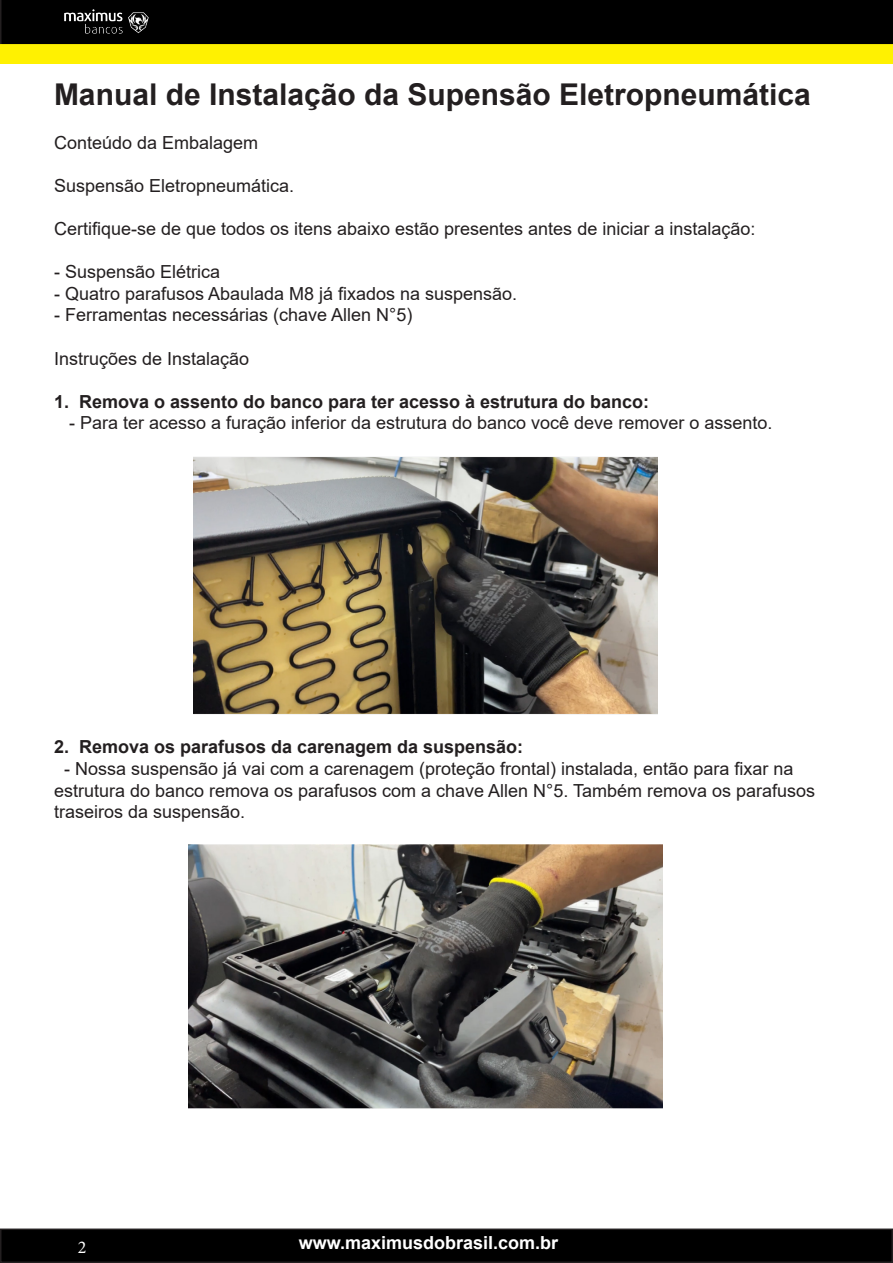
<style>
.page{position:relative;width:893px;height:1263px;background:#fff}
.page>*{position:absolute;margin:0;border:0;box-sizing:border-box;transform-origin:0 0}
.t1{font:700 30px "Arial";color:#231f20}
.t2{font:18px/21.6px "Arial";color:#231f20}
.t3{font:700 18px "Arial";color:#231f20}
.t4{font:700 18px "Arial";color:#fff}
.t5{font:18px "Minion Pro";color:#fff}
</style>
<div class="page">
<div style="left:0;top:0;width:893px;height:44px;background:#000"></div>
<div style="left:0;top:44px;width:893px;height:20px;background:#fff101"></div>
<img style="left:44px;top:0;width:119px;height:54px">
<div style="left:1px;top:1229px;width:891px;height:33px;background:#000"></div>
<div style="left:0;top:1228px;width:893px;height:35px;border:2px solid #231f20"></div>
<img style="left:194px;top:457px;width:464px;height:258px">
<img style="left:188px;top:844px;width:475px;height:265px">
<p class="t1" style="left:54px;top:74px;width:758px">Manual de Instalação da Supensão Eletropneumática</p>
<p class="t2" style="left:54px;top:131px;width:206px">Conteúdo da Embalagem</p>
<p class="t2" style="left:54px;top:175px;width:242px">Suspensão Eletropneumática.</p>
<p class="t2" style="left:54px;top:218px;width:703px">Certifique-se de que todos os itens abaixo estão presentes antes de iniciar a instalação:</p>
<p class="t2" style="left:54px;top:261px;width:168px">- Suspensão Elétrica</p>
<p class="t2" style="left:54px;top:283px;width:465px">- Quatro parafusos Abaulada M8 já fixados na suspensão.</p>
<p class="t2" style="left:54px;top:304px;width:360px">- Ferramentas necessárias (chave Allen N°5)</p>
<p class="t2" style="left:54px;top:347px;width:197px">Instruções de Instalação</p>
<p class="t3" style="left:54px;top:389px;width:597px">1. Remova o assento do banco para ter acesso à estrutura do banco:</p>
<p class="t2" style="left:69px;top:412px;width:705px">- Para ter acesso a furação inferior da estrutura do banco você deve remover o assento.</p>
<p class="t3" style="left:54px;top:734px;width:471px">2. Remova os parafusos da carenagem da suspensão:</p>
<p class="t2" style="left:54px;top:758px;width:763px;text-indent:10px">- Nossa suspensão já vai com a carenagem (proteção frontal) instalada, então para fixar na estrutura do banco remova os parafusos com a chave Allen N°5. Também remova os parafusos traseiros da suspensão.</p>
<p class="t5" style="left:78px;top:1235px;width:10px">2</p>
<p class="t4" style="left:299px;top:1230px;width:261px">www.maximusdobrasil.com.br</p>
</div>
